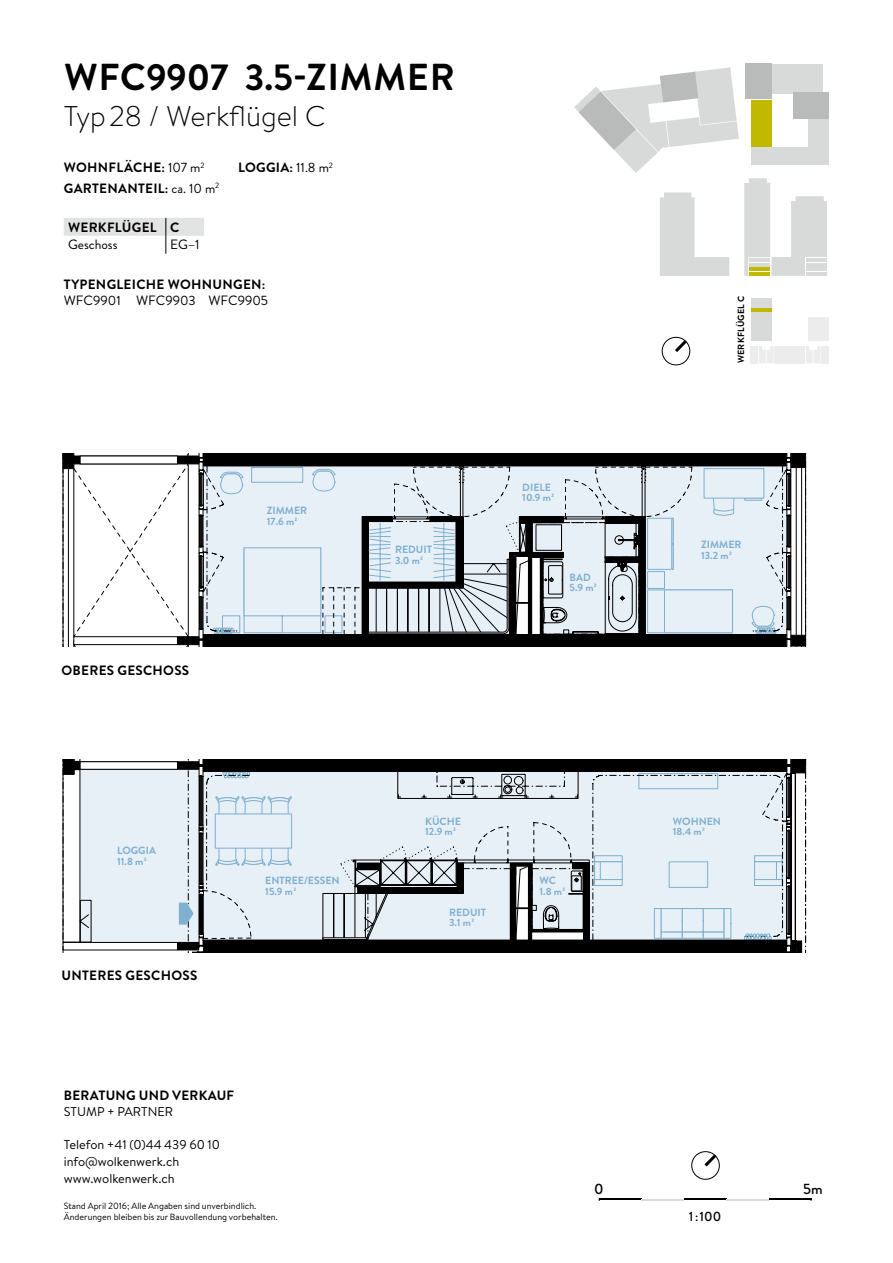
<style>
.page{position:relative;width:893px;height:1263px;background:#fff}
.page>*{position:absolute;margin:0;border:0;box-sizing:border-box;transform-origin:0 0}
.t1{font:700 37.5px "Brandon Grotesque";letter-spacing:.02em;color:#000}
.t2{font:300 28.5px "Brandon Text";color:#000}
.t3{font:500 15px "Brandon Grotesque";color:#000}
.t4{font:700 13.5px "Brandon Grotesque";letter-spacing:.02em;color:#000}
.t5{font:13.5px "Brandon Grotesque";color:#000}
.t6{font:700 13.5px "Brandon Text";letter-spacing:.02em;color:#000}
.t7{font:500 13.5px "Brandon Grotesque";color:#000}
.t8{font:12.75px/16.8px "Brandon Text";color:#000}
.t9{font:700 10.5px/10.5px "Brandon Grotesque";color:#7fb0cf}
.t10{font:9px/11.2px "Brandon Text";color:#000}
.t11{font:700 9px "Brandon Grotesque";letter-spacing:.02em;color:#000}
.s1{font-weight:400}
</style>
<div class="page">
<svg style="left:62px;top:453px;width:745px;height:194px"></svg>
<svg style="left:62px;top:759px;width:745px;height:194px;background:#bcc3ca"></svg>
<svg style="left:63px;top:759px;width:560px;height:194px;background:#bdc3ca"></svg>
<svg style="left:64px;top:218px;width:140px;height:36px"></svg>
<hr style="left:599px;top:1198px;width:42px;height:1px;background:#000">
<hr style="left:684px;top:1198px;width:42px;height:1px;background:#000">
<hr style="left:769px;top:1198px;width:42px;height:1px;background:#000">
<hr style="left:726px;top:1199px;width:43px;height:2px;background:#d8d9d9">
<hr style="left:641px;top:1199px;width:43px;height:2px;background:#d8d9d9">
<hr style="left:808px;top:318px;width:20px;height:4px;background:#ececec">
<div style="left:751px;top:346px;width:7px;height:17px;background:#ececec"></div>
<svg style="left:759px;top:346px;width:15px;height:17px"></svg>
<div style="left:774px;top:346px;width:7px;height:17px;background:#ececec"></div>
<div style="left:782px;top:346px;width:7px;height:17px;background:#ececec"></div>
<div style="left:790px;top:346px;width:7px;height:17px;background:#ececec"></div>
<div style="left:798px;top:346px;width:7px;height:17px;background:#ececec"></div>
<svg style="left:806px;top:346px;width:14px;height:17px"></svg>
<div style="left:821px;top:346px;width:7px;height:17px;background:#ececec"></div>
<hr style="left:808px;top:327px;width:20px;height:4px;background:#ececec">
<hr style="left:808px;top:336px;width:20px;height:4px;background:#ececec">
<hr style="left:808px;top:322px;width:20px;height:4px;background:#ececec">
<hr style="left:808px;top:332px;width:20px;height:4px;background:#ececec">
<hr style="left:751px;top:336px;width:21px;height:4px;background:#d8d9d9">
<hr style="left:751px;top:317px;width:21px;height:4px;background:#d8d9d9">
<hr style="left:751px;top:327px;width:21px;height:4px;background:#d8d9d9">
<hr style="left:751px;top:308px;width:21px;height:4px;background:#c1b900">
<hr style="left:751px;top:298px;width:21px;height:4px;background:#d8d9d9">
<hr style="left:751px;top:322px;width:21px;height:4px;background:#d8d9d9">
<hr style="left:751px;top:331px;width:21px;height:4px;background:#d8d9d9">
<div style="left:751px;top:312px;width:21px;height:5px;background:#d8d9d9"></div>
<hr style="left:751px;top:303px;width:21px;height:4px;background:#d8d9d9">
<svg style="left:661px;top:336px;width:30px;height:30px"></svg>
<svg style="left:691px;top:1151px;width:29px;height:29px"></svg>
<div style="left:772px;top:64px;width:50px;height:29px;background:#d8d9d9"></div>
<div style="left:746px;top:64px;width:26px;height:35px;background:#b9baba"></div>
<div style="left:794px;top:92px;width:35px;height:27px;background:#b9baba"></div>
<div style="left:751px;top:147px;width:78px;height:18px;background:#d8d9d9"></div>
<div style="left:808px;top:119px;width:21px;height:27px;background:#d8d9d9"></div>
<svg style="left:574px;top:67px;width:253px;height:209px"></svg>
<h1 class="t1" style="left:64px;top:51px;width:392px">WFC9907 3.5-ZIMMER</h1>
<h2 class="t2" style="left:64px;top:97px;width:263px">Typ28 / Werkflügel C</h2>
<p class="t4" style="left:64px;top:158px;width:142px">WOHNFLÄCHE: <span class="s1">107 m</span><sup>2</sup></p>
<p class="t4" style="left:238px;top:158px;width:96px">LOGGIA: <span class="s1">11.8 m</span><sup>2</sup></p>
<p class="t4" style="left:64px;top:179px;width:157px">GARTENANTEIL: <span class="s1">ca. 10 m</span><sup>2</sup></p>
<p class="t4" style="left:68px;top:217px;width:113px">WERKFLÜGEL C</p>
<p class="t5" style="left:68px;top:236px;width:51px">Geschoss</p>
<p class="t5" style="left:170px;top:236px;width:31px">EG–1</p>
<p class="t4" style="left:64px;top:274px;width:203px">TYPENGLEICHE WOHNUNGEN:</p>
<p class="t5" style="left:64px;top:291px;width:206px">WFC9901 WFC9903 WFC9905</p>
<p class="t4" style="left:62px;top:661px;width:129px">OBERES GESCHOSS</p>
<p class="t9" style="left:117px;top:845px;width:40px">LOGGIA<br>11.8 m2</p>
<p class="t4" style="left:62px;top:966px;width:137px">UNTERES GESCHOSS</p>
<p class="t9" style="left:267px;top:506px;width:42px">ZIMMER<br>17.6 m2</p>
<p class="t9" style="left:265px;top:875px;width:76px">ENTREE/ESSEN<br>15.9 m2</p>
<p class="t6" style="left:64px;top:1085px;width:172px">BERATUNG UND VERKAUF</p>
<p class="t8" style="left:64px;top:1103px;width:111px">STUMP + PARTNER</p>
<p class="t8" style="left:64px;top:1136px;width:158px">Telefon +41 (0)44 439 60 10 info@wolkenwerk.ch www.wolkenwerk.ch</p>
<p class="t10" style="left:64px;top:1200px;width:216px">Stand April 2016; Alle Angaben sind unverbindlich.<br>Änderungen bleiben bis zur Bauvollendung vorbehalten.</p>
<p class="t9" style="left:395px;top:544px;width:39px">REDUIT<br>3.0 m2</p>
<p class="t9" style="left:522px;top:482px;width:34px">DIELE<br>10.9 m2</p>
<p class="t9" style="left:570px;top:572px;width:29px">BAD<br>5.9 m2</p>
<p class="t9" style="left:425px;top:816px;width:37px">KÜCHE<br>12.9 m2</p>
<p class="t9" style="left:449px;top:907px;width:39px">REDUIT<br>3.1 m2</p>
<p class="t9" style="left:539px;top:875px;width:27px">WC<br>1.8 m2</p>
<h3 class="t3" style="left:594px;top:1178px;width:11px">0</h3>
<p class="t11" style="left:735px;top:363px;width:69px;rotate:-90deg">WERKFLÜGEL C</p>
<p class="t9" style="left:701px;top:540px;width:42px">ZIMMER<br>13.2 m2</p>
<p class="t9" style="left:673px;top:816px;width:50px">WOHNEN<br>18.4 m2</p>
<p class="t7" style="left:689px;top:1206px;width:34px">1:100</p>
<h3 class="t3" style="left:803px;top:1178px;width:21px">5m</h3>
</div>
